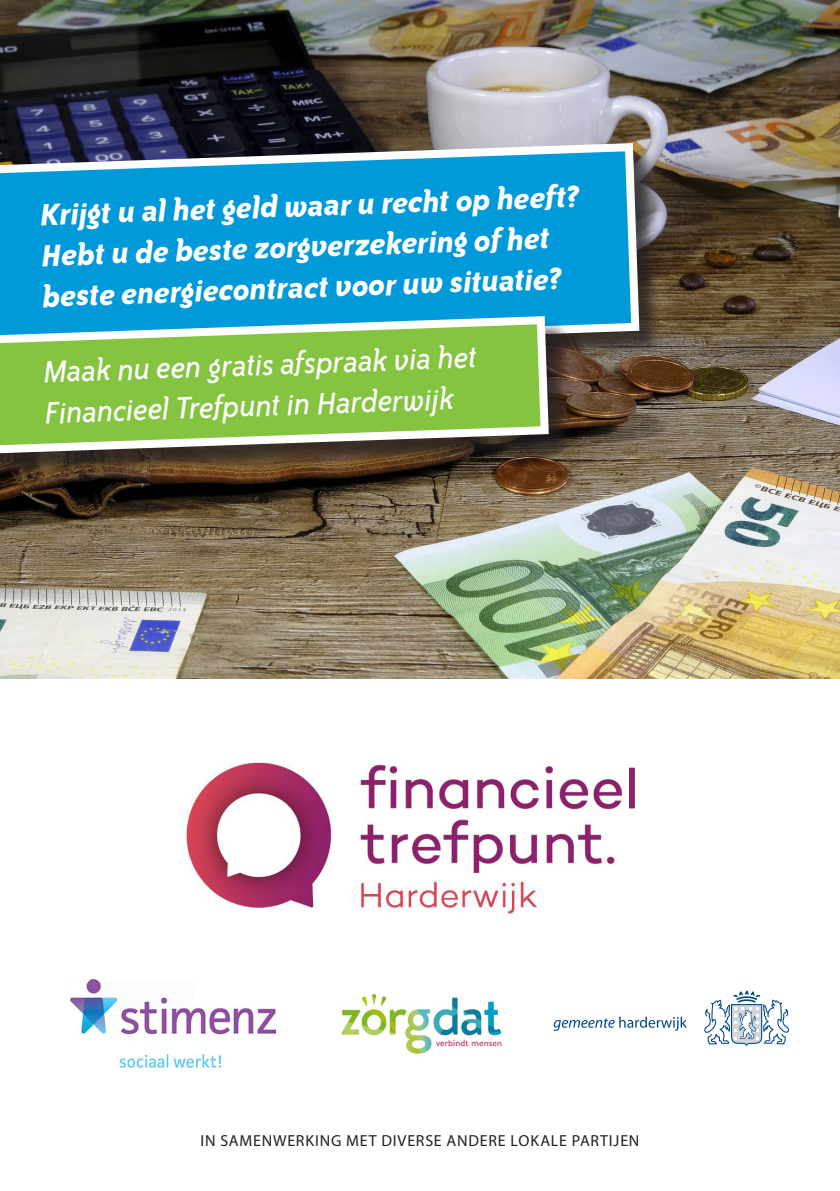
<style>
.page{position:relative;width:840px;height:1191px;background:#fff}
.page>*{position:absolute;margin:0;border:0;box-sizing:border-box;transform-origin:0 0}
.t1{font:italic 34px "Bailey Sans ITCTT Bold";color:#fff}
.t2{font:italic 34px "Bailey Sans ITCTT Book";color:#fff}
.t3{font:16px "Myriad Pro";letter-spacing:.05em;color:#231f20}
</style>
<div class="page">
<img style="left:0;top:0;width:839px;height:678px">
<div style="left:0;top:147px;width:663px;height:236px;background:#231f20;opacity:.75"></div>
<svg style="left:0;top:139px;width:643px;height:223px;background:#1794cc"></svg>
<div style="left:0;top:320px;width:572px;height:160px;background:#231f20;opacity:.75"></div>
<svg style="left:0;top:312px;width:552px;height:147px;background:#7eb661"></svg>
<img style="left:70px;top:979px;width:205px;height:88px">
<svg style="left:553px;top:1016px;width:133px;height:15px"></svg>
<svg style="left:704px;top:990px;width:84px;height:56px"></svg>
<img style="left:341px;top:994px;width:161px;height:60px">
<img style="left:183px;top:762px;width:453px;height:153px">
<p class="t1" style="left:39px;top:197px;width:541px;rotate:-2deg">Krijgt u al het geld waar u recht op heeft?</p>
<p class="t1" style="left:41px;top:238px;width:510px;rotate:-2deg">Hebt u de beste zorgverzekering of het</p>
<p class="t1" style="left:42px;top:278px;width:521px;rotate:-2deg">beste energiecontract voor uw situatie?</p>
<p class="t2" style="left:43px;top:354px;width:435px;rotate:-2deg">Maak nu een gratis afspraak via het</p>
<p class="t2" style="left:44px;top:395px;width:411px;rotate:-2deg">Financieel Trefpunt in Harderwijk</p>
<p class="t3" style="left:200px;top:1131px;width:440px">IN SAMENWERKING MET DIVERSE ANDERE LOKALE PARTIJEN</p>
</div>
